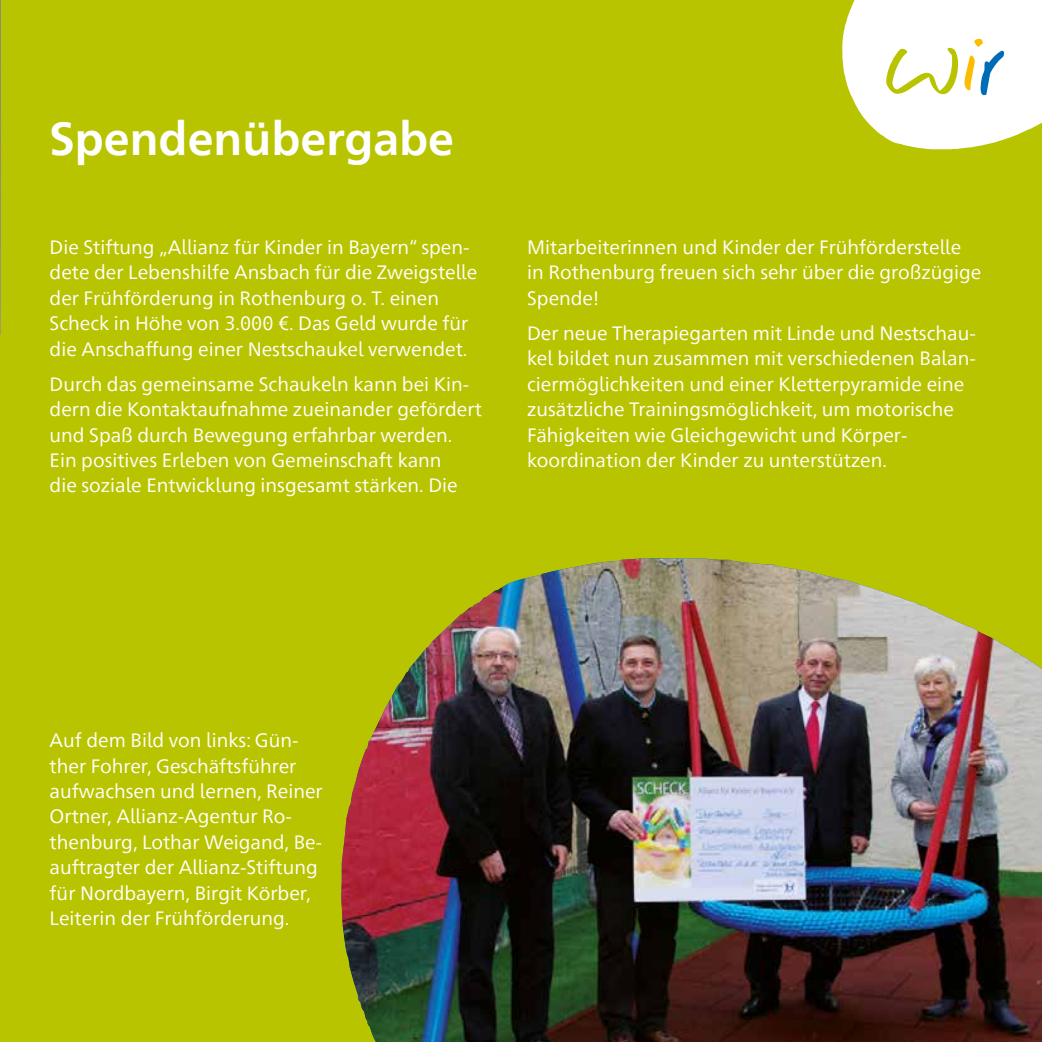
<style>
.page{position:relative;width:1042px;height:1042px;background:#b9c400}
.page>*{position:absolute;margin:0;border:0;box-sizing:border-box;transform-origin:0 0}
.t1{font:118.48px "Nifty Script";color:#b9c400}
.t2{font:700 46.02px "Frutiger Neue 1450 Pro";color:#fff}
.t3{font:19.25px/25.4px "Frutiger Neue 1450 Pro";color:#fff}
.s1{color:#fcbd00}
.s2{color:#006cb6}
</style>
<div class="page">
<svg style="left:842px;top:0;width:200px;height:149px;background:#f8f9e6"></svg>
<img style="left:0;top:0;width:1px;height:335px">
<img style="left:341px;top:558px;width:701px;height:484px">
<h2 class="t2" style="left:50px;top:106px;width:406px">Spendenübergabe</h2>
<p class="t3" style="left:50px;top:233px;width:429px">Die Stiftung „Allianz für Kinder in Bayern“ spen&shy;dete der Lebenshilfe Ansbach für die Zweigstelle der Frühförderung in Rothenburg o. T. einen Scheck in Höhe von 3.000 €. Das Geld wurde für die Anschaffung einer Nestschaukel verwendet.</p>
<p class="t3" style="left:50px;top:370px;width:434px">Durch das gemeinsame Schaukeln kann bei Kin&shy;dern die Kontaktaufnahme zueinander gefördert und Spaß durch Bewegung erfahrbar werden.<br>Ein positives Erleben von Gemeinschaft kann<br>die soziale Entwicklung insgesamt stärken. Die</p>
<h1 class="t1" style="left:884px;top:-33px;width:117px">w<span class="s1">i</span><span class="s2">r</span></h1>
<p class="t3" style="left:527px;top:233px;width:456px">Mitarbeiterinnen und Kinder der Frühförderstelle in Rothenburg freuen sich sehr über die großzügige<br>Spende!</p>
<p class="t3" style="left:527px;top:319px;width:450px">Der neue Therapiegarten mit Linde und Nestschau&shy;kel bildet nun zusammen mit verschiedenen Balan&shy;ciermöglichkeiten und einer Kletterpyramide eine zusätzliche Trainingsmöglichkeit, um motorische Fähigkeiten wie Gleichgewicht und Körper&shy;koordination der Kinder zu unterstützen.</p>
<p class="t3" style="left:50px;top:726px;width:275px">Auf dem Bild von links: Gün&shy;ther Fohrer, Geschäftsführer aufwachsen und lernen, Reiner<br>Ortner, Allianz-Agentur Ro&shy;thenburg, Lothar Weigand, Be&shy;auftragter der Allianz-Stiftung für Nordbayern, Birgit Körber,<br>Leiterin der Frühförderung.</p>
</div>
